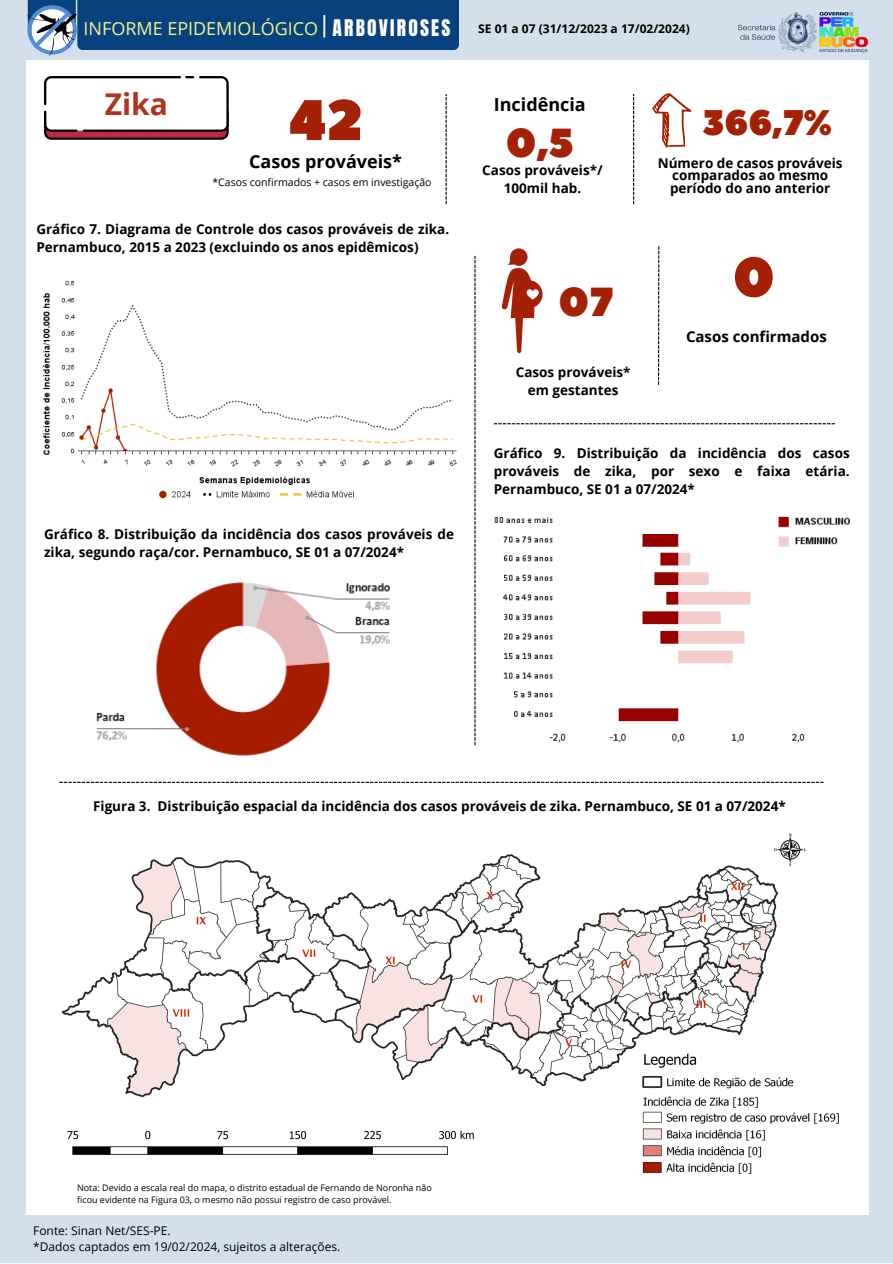
<style>
.page{position:relative;width:893px;height:1264px;background:#fff}
.page>*{position:absolute;margin:0;border:0;box-sizing:border-box;transform-origin:0 0}
.t1{font:57px "Peace Sans";color:#a42106}
.t2{font:55.5px "Peace Sans";color:#a42106}
.t3{font:40.5px "Peace Sans";color:#a42106}
.t4{font:35.55px "Peace Sans";color:#a42106}
.t5{font:700 30px "Open Sans";color:#ae351c}
.t6{font:23.85px "Clear Sans";color:#fff}
.t7{font:19.5px "Anton";letter-spacing:.115em;color:#fff}
.t8{font:700 18px "Open Sans";color:#000}
.t9{font:18px "Open Sans";color:#f3f28c}
.t10{font:700 15px "Open Sans";color:#000}
.t11{font:700 13.5px/18px "Open Sans";color:#000;text-align:center}
.t12{font:12px "Open Sans";color:#000}
.t13{font:700 12px "Open Sans";color:#000}
.t14{font:10.5px "Open Sans";color:#000}
.t15{font:9px/12px "Open Sans";color:#000}
</style>
<div class="page">
<div style="left:0;top:0;width:892px;height:1262px;background:#d3e0eb"></div>
<div style="left:26px;top:60px;width:842px;height:1154px;background:#fff"></div>
<svg style="left:44px;top:76px;width:185px;height:64px"></svg>
<svg style="left:445px;top:94px;width:1px;height:110px"></svg>
<svg style="left:474px;top:256px;width:1px;height:489px"></svg>
<svg style="left:59px;top:781px;width:764px;height:2px;background:#929292"></svg>
<svg style="left:501px;top:248px;width:41px;height:105px"></svg>
<svg style="left:633px;top:94px;width:1px;height:110px"></svg>
<img style="left:737px;top:13px;width:130px;height:39px">
<svg style="left:26px;top:0;width:433px;height:56px;background:#2a5c90"></svg>
<svg style="left:494px;top:423px;width:340px;height:1px"></svg>
<svg style="left:658px;top:246px;width:1px;height:139px"></svg>
<svg style="left:652px;top:93px;width:39px;height:55px"></svg>
<img style="left:494px;top:516px;width:356px;height:227px">
<img style="left:96px;top:582px;width:294px;height:174px">
<img style="left:42px;top:280px;width:415px;height:219px">
<img style="left:61px;top:833px;width:778px;height:341px">
<p class="t9" style="left:83px;top:16px;width:236px">INFORME EPIDEMIOLÓGICO</p>
<h4 class="t6" style="left:319px;top:7px;width:11px">|</h4>
<h4 class="t7" style="left:332px;top:14px;width:119px">ARBOVIROSES</h4>
<p class="t13" style="left:478px;top:20px;width:213px">SE 01 a 07 (31/12/2023 a 17/02/2024)</p>
<p class="t5" style="left:105px;top:83px;width:65px">Zika</p>
<p class="t8" style="left:494px;top:92px;width:93px">Incidência</p>
<p class="t3" style="left:506px;top:116px;width:69px">0,5</p>
<p class="t11" style="left:482px;top:160px;width:122px">Casos prováveis*/<br>100mil hab.</p>
<p class="t1" style="left:288px;top:82px;width:76px">42</p>
<p class="t8" style="left:249px;top:149px;width:154px">Casos prováveis*</p>
<p class="t14" style="left:212px;top:174px;width:221px">*Casos confirmados + casos em investigação</p>
<p class="t11" style="left:36px;top:219px;width:414px;text-align:left">Gráfico 7. Diagrama de Controle dos casos prováveis de zika.<br>Pernambuco, 2015 a 2023 (excluindo os anos epidêmicos)</p>
<h6 class="t3" style="left:558px;top:275px;width:56px">07</h6>
<h1 class="t11" style="left:515px;top:363px;width:116px">Casos prováveis* em gestantes</h1>
<h5 class="t4" style="left:702px;top:99px;width:131px">366,7%</h5>
<p class="t11" style="left:657px;top:157px;width:186px;line-height:12.3px">Número de casos prováveis comparados ao mesmo período do ano anterior</p>
<p class="t2" style="left:732px;top:240px;width:44px">0</p>
<h5 class="t10" style="left:686px;top:326px;width:142px">Casos confirmados</h5>
<h6 class="t11" style="left:44px;top:524px;width:411px;text-align:left">Gráfico 8. Distribuição da incidência dos casos prováveis de zika, segundo raça/cor. Pernambuco, SE 01 a 07/2024*</h6>
<h2 class="t11" style="left:494px;top:444px;width:357px;text-align:justify">Gráfico 9. Distribuição da incidência dos casos prováveis de zika, por sexo e faixa etária.<br>Pernambuco, SE 01 a 07/2024*</h2>
<h6 class="t11" style="left:93px;top:797px;width:694px">Figura 3. Distribuição espacial da incidência dos casos prováveis de zika. Pernambuco, SE 01 a 07/2024*</h6>
<h6 class="t15" style="left:77px;top:1180px;width:356px">Nota: Devido a escala real do mapa, o distrito estadual de Fernando de Noronha não ficou evidente na Figura 03, o mesmo não possui registro de caso provável.</h6>
<h6 class="t12" style="left:33px;top:1221px;width:139px">Fonte: Sinan Net/SES-PE.</h6>
<p class="t12" style="left:33px;top:1237px;width:309px">*Dados captados em 19/02/2024, sujeitos a alterações.</p>
</div>
